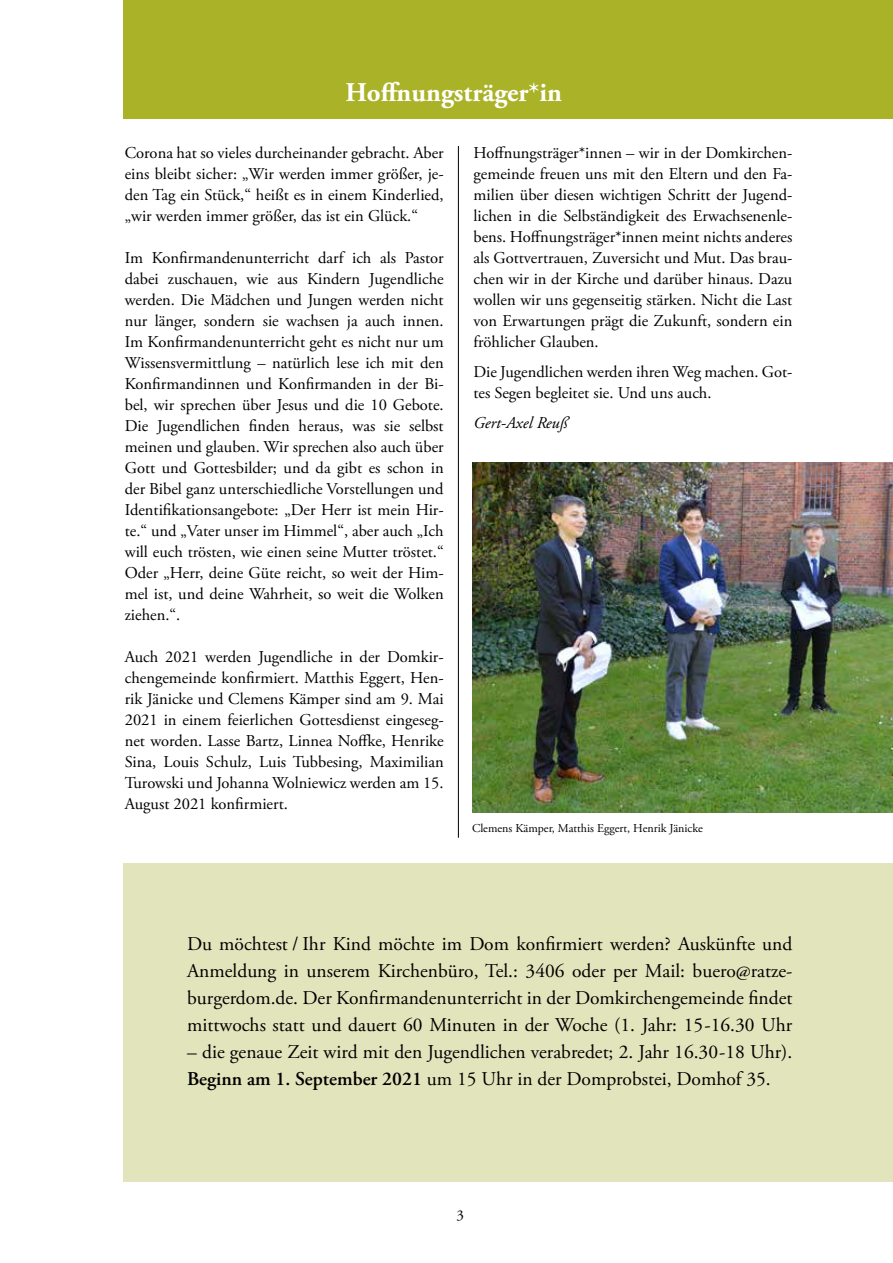
<style>
.page{position:relative;width:893px;height:1263px;background:#fff}
.page>*{position:absolute;margin:0;border:0;box-sizing:border-box;transform-origin:0 0}
.t1{font:700 27px "Adobe Garamond Pro";color:#fff}
.t2{font:19.5px/27px "Adobe Garamond Pro";color:#000;text-align:justify}
.t3{font:16.5px/21px "Adobe Garamond Pro";color:#000;text-align:justify}
.t4{font:italic 16.5px "Adobe Garamond Pro";color:#000}
.t5{font:15px "Adobe Garamond Pro";color:#000}
.t6{font:12px "Adobe Garamond Pro";letter-spacing:-.005em;color:#000}
.s1{font-weight:600}
</style>
<div class="page">
<div style="left:123px;top:0;width:770px;height:118px;background:#aab228"></div>
<div style="left:123px;top:863px;width:770px;height:319px;background:#e2e4bc"></div>
<hr style="left:458px;top:146px;width:1px;height:692px;background:#000">
<img style="left:472px;top:462px;width:421px;height:351px">
<h1 class="t1" style="left:345px;top:77px;width:218px">Hoffnungsträger*in</h1>
<p class="t3" style="left:125px;top:142px;width:320px">Corona hat so vieles durcheinander gebracht. Aber eins bleibt sicher: „Wir werden immer größer, je&shy;den Tag ein Stück,“ heißt es in einem Kinderlied, „wir werden immer größer, das ist ein Glück.“</p>
<p class="t3" style="left:125px;top:247px;width:320px">Im Konfirmandenunterricht darf ich als Pastor dabei zuschauen, wie aus Kindern Jugendliche werden. Die Mädchen und Jungen werden nicht nur länger, sondern sie wachsen ja auch innen.<br>Im Konfirmandenunterricht geht es nicht nur um Wissensvermittlung – natürlich lese ich mit den Konfirmandinnen und Konfirmanden in der Bi&shy;bel, wir sprechen über Jesus und die 10 Gebote.<br>Die Jugendlichen finden heraus, was sie selbst meinen und glauben. Wir sprechen also auch über Gott und Gottesbilder; und da gibt es schon in der Bibel ganz unterschiedliche Vorstellungen und Identifikationsangebote: „Der Herr ist mein Hir&shy;te.“ und „Vater unser im Himmel“, aber auch „Ich will euch trösten, wie einen seine Mutter tröstet.“ Oder „Herr, deine Güte reicht, so weit der Him&shy;mel ist, und deine Wahrheit, so weit die Wolken ziehen.“.</p>
<p class="t3" style="left:125px;top:647px;width:320px">Auch 2021 werden Jugendliche in der Domkir&shy;chengemeinde konfirmiert. Matthis Eggert, Hen&shy;rik Jänicke und Clemens Kämper sind am 9. Mai 2021 in einem feierlichen Gottesdienst eingeseg&shy;net worden. Lasse Bartz, Linnea Noffke, Henrike Sina, Louis Schulz, Luis Tubbesing, Maximilian Turowski und Johanna Wolniewicz werden am 15.<br>August 2021 konfirmiert.</p>
<p class="t3" style="left:473px;top:143px;width:320px">Hoffnungsträger*innen – wir in der Domkirchen&shy;gemeinde freuen uns mit den Eltern und den Fa&shy;milien über diesen wichtigen Schritt der Jugend&shy;lichen in die Selbständigkeit des Erwachsenenle&shy;bens. Hoffnungsträger*innen meint nichts anderes als Gottvertrauen, Zuversicht und Mut. Das brau&shy;chen wir in der Kirche und darüber hinaus. Dazu wollen wir uns gegenseitig stärken. Nicht die Last von Erwartungen prägt die Zukunft, sondern ein fröhlicher Glauben.</p>
<p class="t3" style="left:473px;top:362px;width:320px">Die Jugendlichen werden ihren Weg machen. Got&shy;tes Segen begleitet sie. Und uns auch.</p>
<p class="t4" style="left:473px;top:413px;width:96px">Gert-Axel Reuß</p>
<p class="t6" style="left:472px;top:821px;width:232px">Clemens Kämper, Matthis Eggert, Henrik Jänicke</p>
<p class="t2" style="left:187px;top:931px;width:607px">Du möchtest / Ihr Kind möchte im Dom konfirmiert werden? Auskünfte und Anmeldung in unserem Kirchenbüro, Tel.: 3406 oder per Mail: buero@ratze&shy;burgerdom.de. Der Konfirmandenunterricht in der Domkirchengemeinde findet mittwochs statt und dauert 60 Minuten in der Woche (1. Jahr: 15-16.30 Uhr</p>
<p class="t2" style="left:187px;top:1039px;width:607px">– die genaue Zeit wird mit den Jugendlichen verabredet; 2. Jahr 16.30-18 Uhr).<br><span class="s1">Beginn am 1. September 2021</span> um 15 Uhr in der Domprobstei, Domhof 35.</p>
<p class="t5" style="left:457px;top:1206px;width:9px">3</p>
</div>
